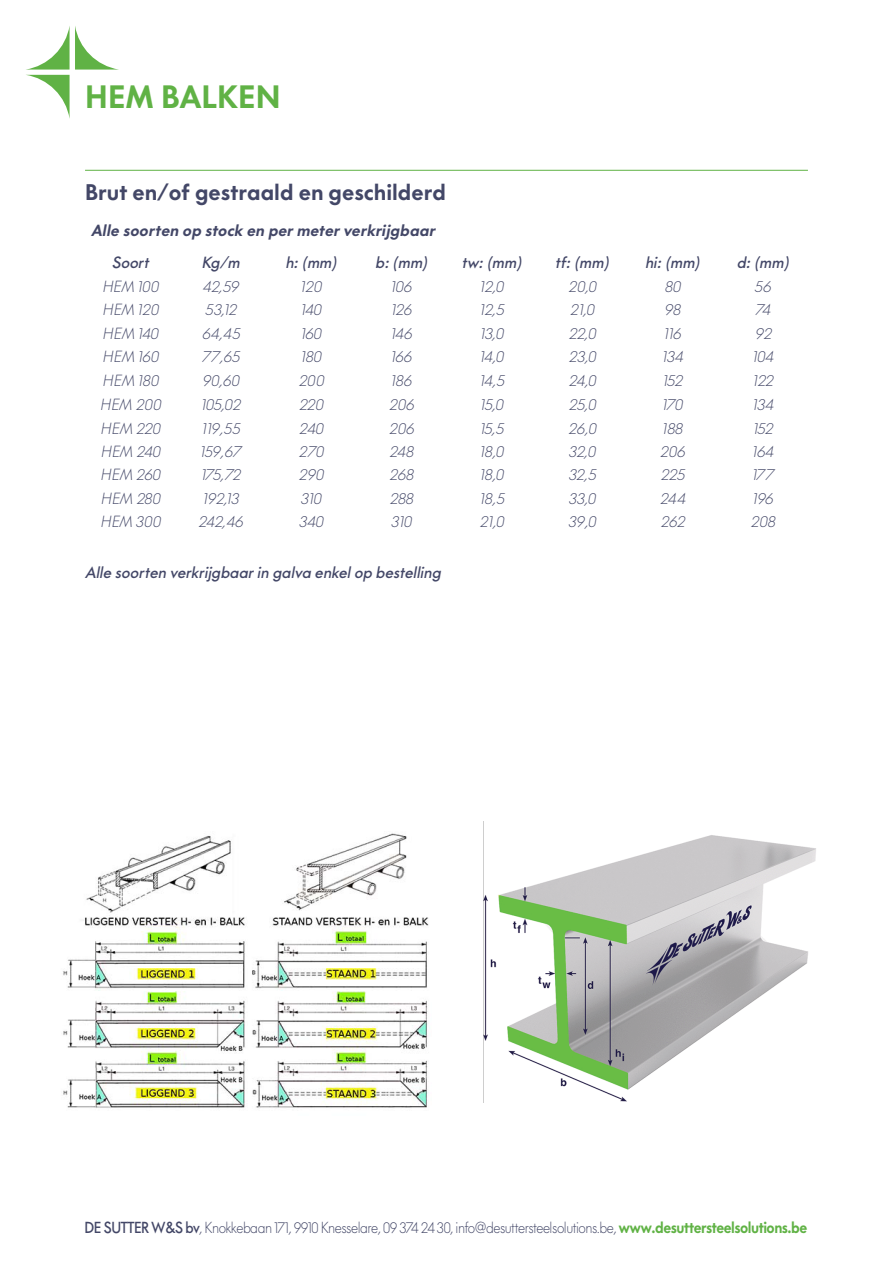
<style>
.page{position:relative;width:893px;height:1263px;background:#fff}
.page>*{position:absolute;margin:0;border:0;box-sizing:border-box;transform-origin:0 0}
.t1{font:800 30px "V Futura";letter-spacing:.01em;color:#60b245}
.Product_titel{font:800 21px "V Futura";color:#434767}
.Tekst_italic{font:italic 300 15px "V Futura";color:#434767}
.Tekst_italic-2{font:italic 500 15px "V Futura";color:#434767}
.Tekst_italic-3{font:italic 800 15px "V Futura";color:#434767}
.t2{font:300 14.85px "V Futura";letter-spacing:-.035em;color:#434767;scale:.91 1}
.s1{font-weight:500}
.s2{font-weight:800;color:#60b245}
</style>
<div class="page">
<svg style="left:26px;top:26px;width:93px;height:93px"></svg>
<hr style="left:85px;top:170px;width:723px;height:1px;background:#60b245">
<img style="left:483px;top:821px;width:333px;height:281px">
<img style="left:63px;top:833px;width:366px;height:275px">
<p class="t1" style="left:85px;top:77px;width:197px">HEM BALKEN</p>
<p class="Product_titel" style="left:85px;top:178px;width:362px">Brut en/of gestraald en geschilderd</p>
<p class="Tekst_italic-3" style="left:91px;top:220px;width:349px">Alle soorten op stock en permeterverkrijgbaar</p>
<p class="Tekst_italic-2" style="left:112px;top:253px;width:42px">Soort</p>
<p class="Tekst_italic-2" style="left:202px;top:253px;width:43px">Kg/m</p>
<p class="Tekst_italic-2" style="left:285px;top:253px;width:56px">h:(mm)</p>
<p class="Tekst_italic-2" style="left:375px;top:253px;width:57px">b:(mm)</p>
<p class="Tekst_italic-2" style="left:462px;top:253px;width:65px">tw:(mm)</p>
<p class="Tekst_italic-2" style="left:555px;top:253px;width:58px">tf:(mm)</p>
<p class="Tekst_italic-2" style="left:645px;top:253px;width:60px">hi:(mm)</p>
<p class="Tekst_italic-2" style="left:737px;top:253px;width:57px">d:(mm)</p>
<p class="Tekst_italic" style="left:102px;top:277px;width:61px">HEM 100</p>
<p class="Tekst_italic" style="left:202px;top:277px;width:41px">42,59</p>
<p class="Tekst_italic" style="left:301px;top:277px;width:25px">120</p>
<p class="Tekst_italic" style="left:391px;top:277px;width:26px">106</p>
<p class="Tekst_italic" style="left:480px;top:277px;width:28px">12,0</p>
<p class="Tekst_italic" style="left:568px;top:277px;width:33px">20,0</p>
<p class="Tekst_italic" style="left:664px;top:277px;width:21px">80</p>
<p class="Tekst_italic" style="left:755px;top:277px;width:21px">56</p>
<p class="Tekst_italic" style="left:102px;top:301px;width:61px">HEM 120</p>
<p class="Tekst_italic" style="left:205px;top:301px;width:36px">53,12</p>
<p class="Tekst_italic" style="left:301px;top:301px;width:25px">140</p>
<p class="Tekst_italic" style="left:391px;top:301px;width:25px">126</p>
<p class="Tekst_italic" style="left:480px;top:301px;width:28px">12,5</p>
<p class="Tekst_italic" style="left:570px;top:301px;width:29px">21,0</p>
<p class="Tekst_italic" style="left:664px;top:301px;width:21px">98</p>
<p class="Tekst_italic" style="left:756px;top:301px;width:19px">74</p>
<p class="Tekst_italic" style="left:102px;top:324px;width:61px">HEM 140</p>
<p class="Tekst_italic" style="left:202px;top:324px;width:42px">64,45</p>
<p class="Tekst_italic" style="left:301px;top:324px;width:25px">160</p>
<p class="Tekst_italic" style="left:391px;top:324px;width:26px">146</p>
<p class="Tekst_italic" style="left:480px;top:324px;width:28px">13,0</p>
<p class="Tekst_italic" style="left:568px;top:324px;width:32px">22,0</p>
<p class="Tekst_italic" style="left:664px;top:324px;width:22px">116</p>
<p class="Tekst_italic" style="left:755px;top:324px;width:21px">92</p>
<p class="Tekst_italic" style="left:102px;top:348px;width:61px">HEM 160</p>
<p class="Tekst_italic" style="left:202px;top:348px;width:42px">77,65</p>
<p class="Tekst_italic" style="left:301px;top:348px;width:25px">180</p>
<p class="Tekst_italic" style="left:391px;top:348px;width:26px">166</p>
<p class="Tekst_italic" style="left:480px;top:348px;width:28px">14,0</p>
<p class="Tekst_italic" style="left:568px;top:348px;width:32px">23,0</p>
<p class="Tekst_italic" style="left:662px;top:348px;width:25px">134</p>
<p class="Tekst_italic" style="left:752px;top:348px;width:25px">104</p>
<p class="Tekst_italic" style="left:102px;top:372px;width:61px">HEM 180</p>
<p class="Tekst_italic" style="left:202px;top:372px;width:42px">90,60</p>
<p class="Tekst_italic" style="left:298px;top:372px;width:30px">200</p>
<p class="Tekst_italic" style="left:391px;top:372px;width:26px">186</p>
<p class="Tekst_italic" style="left:480px;top:372px;width:29px">14,5</p>
<p class="Tekst_italic" style="left:568px;top:372px;width:32px">24,0</p>
<p class="Tekst_italic" style="left:663px;top:372px;width:24px">152</p>
<p class="Tekst_italic" style="left:753px;top:372px;width:25px">122</p>
<p class="Tekst_italic" style="left:100px;top:395px;width:66px">HEM 200</p>
<p class="Tekst_italic" style="left:201px;top:395px;width:43px">105,02</p>
<p class="Tekst_italic" style="left:299px;top:395px;width:29px">220</p>
<p class="Tekst_italic" style="left:389px;top:395px;width:30px">206</p>
<p class="Tekst_italic" style="left:480px;top:395px;width:28px">15,0</p>
<p class="Tekst_italic" style="left:568px;top:395px;width:32px">25,0</p>
<p class="Tekst_italic" style="left:662px;top:395px;width:25px">170</p>
<p class="Tekst_italic" style="left:752px;top:395px;width:25px">134</p>
<p class="Tekst_italic" style="left:100px;top:419px;width:65px">HEM 220</p>
<p class="Tekst_italic" style="left:202px;top:419px;width:42px">119,55</p>
<p class="Tekst_italic" style="left:299px;top:419px;width:29px">240</p>
<p class="Tekst_italic" style="left:389px;top:419px;width:30px">206</p>
<p class="Tekst_italic" style="left:480px;top:419px;width:28px">15,5</p>
<p class="Tekst_italic" style="left:568px;top:419px;width:33px">26,0</p>
<p class="Tekst_italic" style="left:662px;top:419px;width:25px">188</p>
<p class="Tekst_italic" style="left:753px;top:419px;width:24px">152</p>
<p class="Tekst_italic" style="left:100px;top:442px;width:64px">HEM 240</p>
<p class="Tekst_italic" style="left:200px;top:442px;width:46px">159,67</p>
<p class="Tekst_italic" style="left:298px;top:442px;width:30px">270</p>
<p class="Tekst_italic" style="left:389px;top:442px;width:29px">248</p>
<p class="Tekst_italic" style="left:480px;top:442px;width:28px">18,0</p>
<p class="Tekst_italic" style="left:569px;top:442px;width:31px">32,0</p>
<p class="Tekst_italic" style="left:660px;top:442px;width:30px">206</p>
<p class="Tekst_italic" style="left:752px;top:442px;width:26px">164</p>
<p class="Tekst_italic" style="left:100px;top:466px;width:65px">HEM 260</p>
<p class="Tekst_italic" style="left:201px;top:466px;width:44px">175,72</p>
<p class="Tekst_italic" style="left:298px;top:466px;width:30px">290</p>
<p class="Tekst_italic" style="left:389px;top:466px;width:29px">268</p>
<p class="Tekst_italic" style="left:480px;top:466px;width:28px">18,0</p>
<p class="Tekst_italic" style="left:569px;top:466px;width:31px">32,5</p>
<p class="Tekst_italic" style="left:661px;top:466px;width:28px">225</p>
<p class="Tekst_italic" style="left:752px;top:466px;width:26px">177</p>
<p class="Tekst_italic" style="left:100px;top:489px;width:64px">HEM 280</p>
<p class="Tekst_italic" style="left:203px;top:489px;width:40px">192,13</p>
<p class="Tekst_italic" style="left:301px;top:489px;width:25px">310</p>
<p class="Tekst_italic" style="left:389px;top:489px;width:28px">288</p>
<p class="Tekst_italic" style="left:480px;top:489px;width:29px">18,5</p>
<p class="Tekst_italic" style="left:569px;top:489px;width:31px">33,0</p>
<p class="Tekst_italic" style="left:660px;top:489px;width:30px">244</p>
<p class="Tekst_italic" style="left:752px;top:489px;width:25px">196</p>
<p class="Tekst_italic" style="left:100px;top:513px;width:65px">HEM 300</p>
<p class="Tekst_italic" style="left:198px;top:513px;width:50px">242,46</p>
<p class="Tekst_italic" style="left:299px;top:513px;width:29px">340</p>
<p class="Tekst_italic" style="left:391px;top:513px;width:25px">310</p>
<p class="Tekst_italic" style="left:479px;top:513px;width:29px">21,0</p>
<p class="Tekst_italic" style="left:568px;top:513px;width:32px">39,0</p>
<p class="Tekst_italic" style="left:661px;top:513px;width:28px">262</p>
<p class="Tekst_italic" style="left:750px;top:513px;width:29px">208</p>
<p class="Tekst_italic-2" style="left:85px;top:563px;width:361px">Alle soorten verkrijgbaarin galva enkelop bestelling</p>
<p class="t2" style="left:84px;top:1219px;width:796px"><span class="s1">DE SUTTER W&amp;S bv</span>, Knokkebaan 171, 9910 Knesselare, 09 374 24 30, info@desuttersteelsolutions.be, <span class="s2">www.desuttersteelsolutions.be</span></p>
</div>
